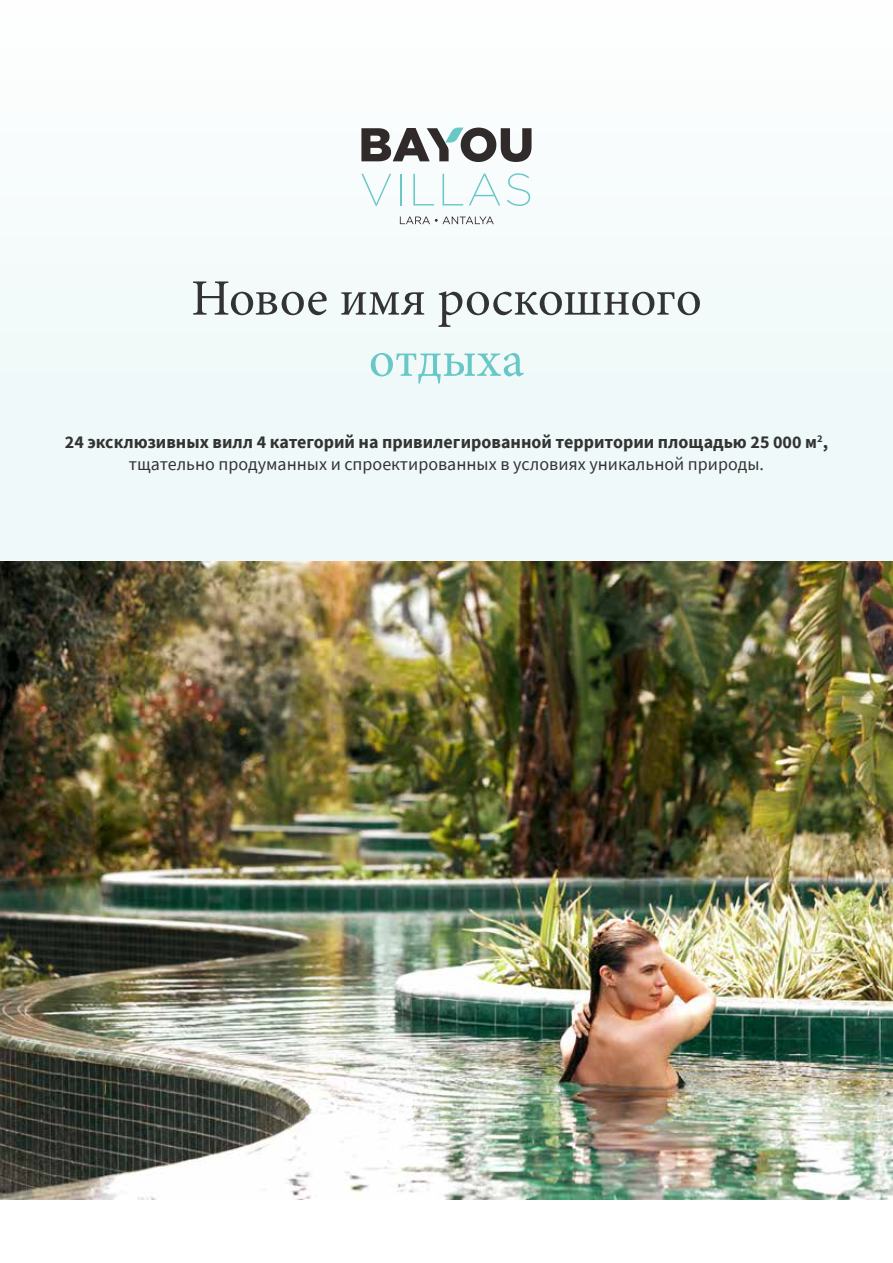
<style>
.page{position:relative;width:893px;height:1263px;background:#fff}
.page>*{position:absolute;margin:0;border:0;box-sizing:border-box;transform-origin:0 0}
.t1{font:51px "Minion Pro";color:#333}
.t2{font:51px "Minion Pro";color:#67c8c7}
.t3{font:700 18px/21.6px "Source Sans Pro";color:#333;text-align:center}
.s1{font-weight:400}
</style>
<div class="page">
<div style="left:0;top:0;width:893px;height:1157px;background:#f0f9f9"></div>
<svg style="left:361px;top:174px;width:30px;height:32px"></svg>
<hr style="left:400px;top:174px;width:2px;height:31px;background:#67c8c7">
<svg style="left:413px;top:174px;width:21px;height:31px"></svg>
<svg style="left:443px;top:174px;width:20px;height:31px"></svg>
<svg style="left:469px;top:174px;width:31px;height:31px"></svg>
<svg style="left:507px;top:173px;width:23px;height:33px"></svg>
<svg style="left:361px;top:128px;width:170px;height:34px"></svg>
<svg style="left:400px;top:216px;width:94px;height:8px"></svg>
<img style="left:0;top:561px;width:893px;height:638px">
<h1 class="t1" style="left:191px;top:264px;width:512px">Новое имя роскошного</h1>
<h1 class="t2" style="left:369px;top:325px;width:157px">отдыха</h1>
<p class="t3" style="left:65px;top:431px;width:765px">24 эксклюзивных вилл 4 категорий на привилегированной территории площадью 25 000 м<sup>2</sup>, <span class="s1">тщательно продуманных и спроектированных в условиях уникальной природы.</span></p>
</div>
